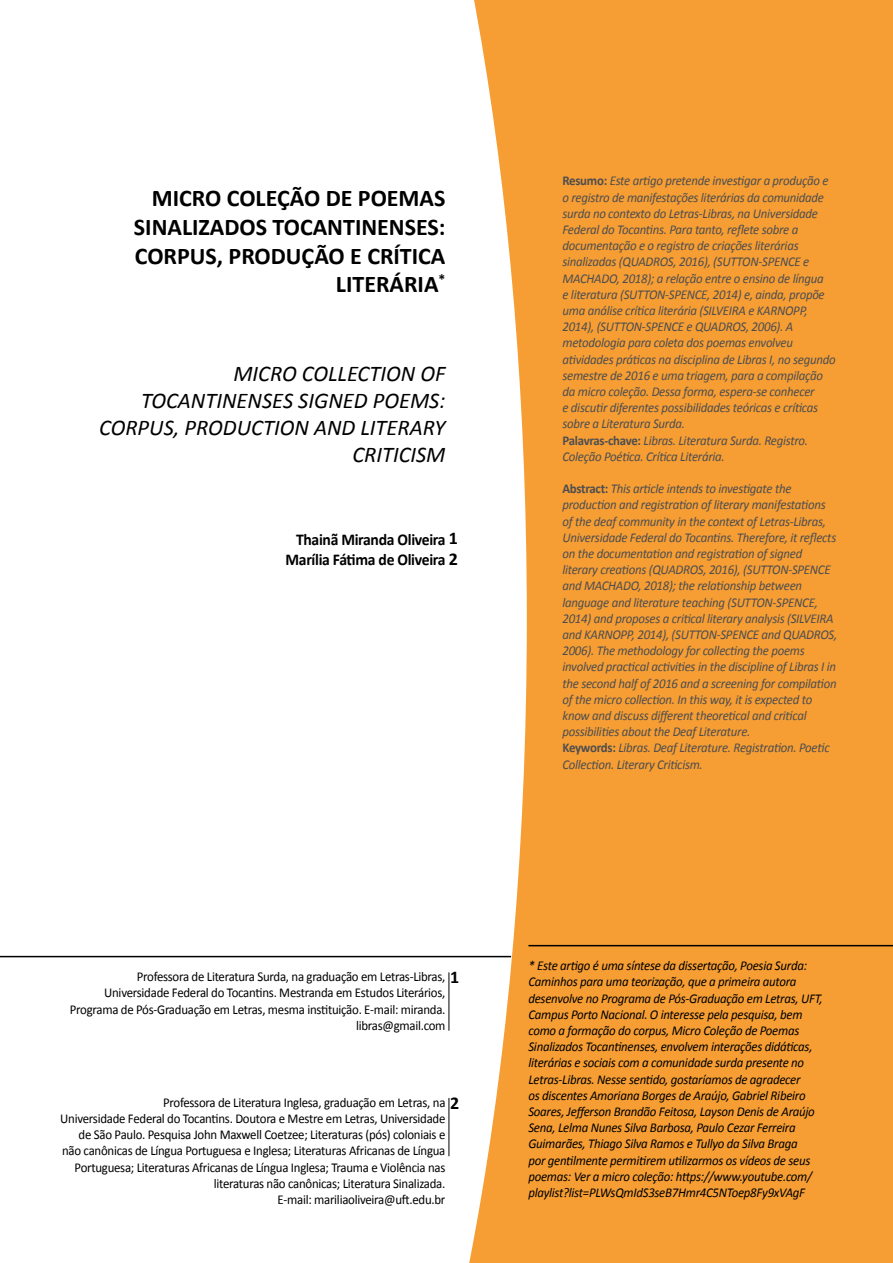
<style>
.page{position:relative;width:893px;height:1263px;background:#fff}
.page>*{position:absolute;margin:0;border:0;box-sizing:border-box;transform-origin:0 0}
.t1{font:700 24px/28.8px "Calibri";color:#000;text-align:right}
.t2{font:italic 22.5px/27px "Calibri";color:#000;text-align:right}
.t3{font:700 18px "Calibri";color:#000}
.t4{font:700 16.5px/19.8px "Calibri";letter-spacing:-.02em;color:#000;text-align:right;scale:.95 1}
.t5{font:italic 13.5px/16.2px "Calibri";letter-spacing:-.02em;color:#4d4d4f;scale:.95 1}
.t6{font:italic 13.5px/16.2px "Calibri";letter-spacing:-.02em;color:#000;scale:.95 1}
.t7{font:13.5px/16.2px "Calibri";letter-spacing:-.02em;color:#000;text-align:right;scale:.95 1}
.s1{font-size:18px}
.s2{font-weight:700;font-style:normal}
</style>
<div class="page">
<svg style="left:469px;top:0;width:424px;height:1263px;background:#f6a747"></svg>
<hr style="left:0;top:956px;width:511px;height:1px;background:#000">
<hr style="left:528px;top:945px;width:365px;height:1px;background:#000">
<hr style="left:449px;top:972px;width:1px;height:59px;background:#000">
<hr style="left:449px;top:1098px;width:1px;height:58px;background:#000">
<h1 class="t1" style="left:134px;top:184px;width:313px">MICRO COLEÇÃO DE POEMAS<br>SINALIZADOS TOCANTINENSES:<br>CORPUS, PRODUÇÃO E CRÍTICA<br>LITERÁRIA<sup>*</sup></h1>
<h2 class="t2" style="left:99px;top:359px;width:348px">MICRO COLLECTION OF<br>TOCANTINENSES SIGNED POEMS:<br>CORPUS, PRODUCTION AND LITERARY<br>CRITICISM</h2>
<p class="t4" style="left:285px;top:529px;width:183px">Thainã Miranda Oliveira <span class="s1">1<br></span>Marília Fátima de Oliveira <span class="s1">2</span></p>
<p class="t5" style="left:562px;top:172px;width:289px"><span class="s2">Resumo:</span> Este artigo pretende investigar a produção e o registro de manifestações literárias da comunidade surda no contexto do Letras-Libras, na Universidade Federal do Tocantins. Para tanto, reflete sobre a documentação e o registro de criações literárias sinalizadas (QUADROS, 2016), (SUTTON-SPENCE e MACHADO, 2018); a relação entre o ensino de língua<br>e literatura (SUTTON-SPENCE, 2014) e, ainda, propõe uma análise crítica literária (SILVEIRA e KARNOPP, 2014), (SUTTON-SPENCE e QUADROS, 2006). A metodologia para coleta dos poemas envolveu atividades práticas na disciplina de Libras I, no segundo semestre de 2016 e uma triagem, para a compilação da micro coleção. Dessa forma, espera-se conhecer<br>e discutir diferentes possibilidades teóricas e críticas sobre a Literatura Surda.<br><span class="s2">Palavras-chave:</span> Libras. Literatura Surda. Registro.<br>Coleção Poética. Crítica Literária.</p>
<p class="t5" style="left:562px;top:480px;width:291px"><span class="s2">Abstract:</span> This article intends to investigate the production and registration of literary manifestations of the deaf community in the context of Letras-Libras, Universidade Federal do Tocantins. Therefore, it reflects on the documentation and registration of signed literary creations (QUADROS, 2016), (SUTTON-SPENCE and MACHADO, 2018); the relationship between language and literature teaching (SUTTON-SPENCE, 2014) and proposes a critical literary analysis (SILVEIRA and KARNOPP, 2014), (SUTTON-SPENCE and QUADROS, 2006). The methodology for collecting the poems involved practical activities in the discipline of Libras I in the second half of 2016 and a screening for compilation of the micro collection. In this way, it is expected to know and discuss different theoretical and critical possibilities about the Deaf Literature.<br><span class="s2">Keywords:</span> Libras. Deaf Literature. Registration. Poetic Collection. Literary Criticism.</p>
<p class="t7" style="left:70px;top:968px;width:397px">Professora de Literatura Surda, na graduação em Letras-Libras, Universidade Federal do Tocantins. Mestranda em Estudos Literários, Programa de Pós-Graduação em Letras, mesma instituição. E-mail: miranda. libras@gmail.com</p>
<p class="t6" style="left:528px;top:957px;width:311px">* Este artigo é uma síntese da dissertação, Poesia Surda:<br>Caminhos para uma teorização, que a primeira autora desenvolve no Programa de Pós-Graduação em Letras, UFT, Campus Porto Nacional. O interesse pela pesquisa, bem como a formação do corpus, Micro Coleção de Poemas Sinalizados Tocantinenses, envolvem interações didáticas, literárias e sociais com a comunidade surda presente no Letras-Libras. Nesse sentido, gostaríamos de agradecer<br>os discentes Amoriana Borges de Araújo, Gabriel Ribeiro Soares, Jefferson Brandão Feitosa, Layson Denis de Araújo Sena, Lelma Nunes Silva Barbosa, Paulo Cezar Ferreira Guimarães, Thiago Silva Ramos e Tullyo da Silva Braga<br>por gentilmente permitirem utilizarmos os vídeos de seus poemas: Ver a micro coleção: https://www.youtube.com/ playlist?list=PLWsQmIdS3seB7Hmr4C5NToep8Fy9xVAgF</p>
<h3 class="t3" style="left:450px;top:966px;width:11px">1</h3>
<h3 class="t3" style="left:450px;top:1091px;width:11px">2</h3>
<p class="t7" style="left:60px;top:1094px;width:407px">Professora de Literatura Inglesa, graduação em Letras, na<br>Universidade Federal do Tocantins. Doutora e Mestre em Letras, Universidade de São Paulo. Pesquisa John Maxwell Coetzee; Literaturas (pós) coloniais e não canônicas de Língua Portuguesa e Inglesa; Literaturas Africanas de Língua Portuguesa; Literaturas Africanas de Língua Inglesa; Trauma e Violência nas literaturas não canônicas; Literatura Sinalizada.<br>E-mail: mariliaoliveira@uft.edu.br</p>
</div>
